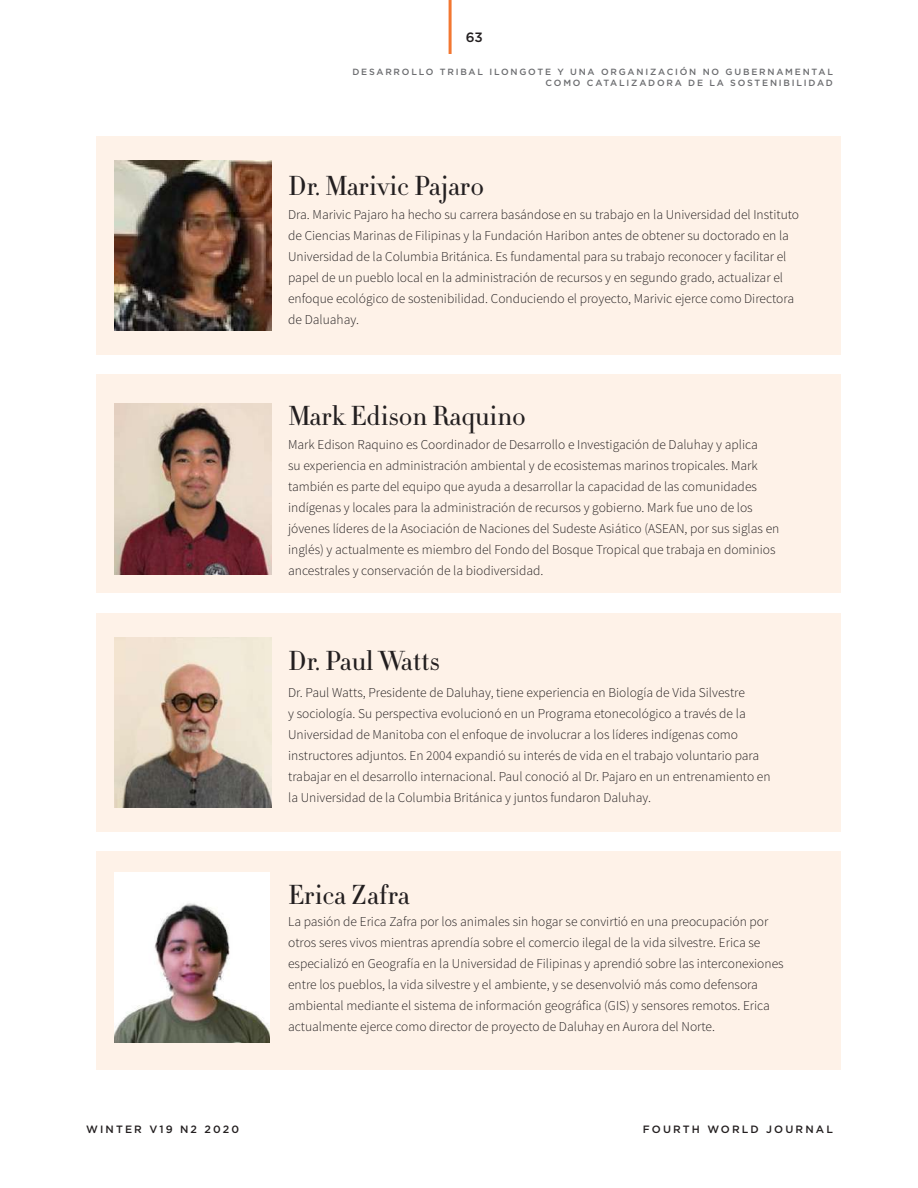
<style>
.page{position:relative;width:918px;height:1188px;background:#fff}
.page>*{position:absolute;margin:0;border:0;box-sizing:border-box;transform-origin:0 0}
.t1{font:300 27px "Didot 06";color:#231f20}
.t2{font:300 13.5px/21px "Source Sans Pro";color:#231f20}
.t3{font:500 13.5px "Gotham";color:#231f20}
.t4{font:500 10.65px "Gotham";letter-spacing:.2em;color:#231f20}
.t5{font:500 9px/10.8px "Gotham";letter-spacing:.2em;color:#6c6d70;text-align:right}
</style>
<div class="page">
<div style="left:96px;top:613px;width:744px;height:219px;background:#fef2e8"></div>
<img style="left:114px;top:638px;width:158px;height:170px">
<div style="left:96px;top:374px;width:744px;height:219px;background:#fef2e8"></div>
<img style="left:114px;top:404px;width:158px;height:170px">
<div style="left:96px;top:851px;width:744px;height:219px;background:#fef2e8"></div>
<img style="left:114px;top:872px;width:155px;height:170px">
<div style="left:96px;top:136px;width:744px;height:219px;background:#fef2e8"></div>
<img style="left:114px;top:161px;width:158px;height:170px">
<hr style="left:449px;top:0;width:3px;height:54px;background:#f37731">
<p class="t3" style="left:466px;top:29px;width:19px">63</p>
<p class="t5" style="left:352px;top:66px;width:482px">DESARROLLO TRIBAL ILONGOTE Y UNA ORGANIZACIÓN NO GUBERNAMENTAL<br>COMO CATALIZADORA DE LA SOSTENIBILIDAD</p>
<h1 class="t1" style="left:288px;top:170px;width:197px">Dr. Marivic Pajaro</h1>
<p class="t2" style="left:288px;top:204px;width:512px">Dra. Marivic Pajaro ha hecho su carrera basándose en su trabajo en la Universidad del Instituto de Ciencias Marinas de Filipinas y la Fundación Haribon antes de obtener su doctorado en la Universidad de la Columbia Británica. Es fundamental para su trabajo reconocer y facilitar el papel de un pueblo local en la administración de recursos y en segundo grado, actualizar el enfoque ecológico de sostenibilidad. Conduciendo el proyecto, Marivic ejerce como Directora de Daluahay.</p>
<h1 class="t1" style="left:288px;top:400px;width:239px">Mark Edison Raquino</h1>
<p class="t2" style="left:288px;top:434px;width:493px">Mark Edison Raquino es Coordinador de Desarrollo e Investigación de Daluhay y aplica<br>su experiencia en administración ambiental y de ecosistemas marinos tropicales. Mark también es parte del equipo que ayuda a desarrollar la capacidad de las comunidades indígenas y locales para la administración de recursos y gobierno. Mark fue uno de los jóvenes líderes de la Asociación de Naciones del Sudeste Asiático (ASEAN, por sus siglas en inglés) y actualmente es miembro del Fondo del Bosque Tropical que trabaja en dominios ancestrales y conservación de la biodiversidad.</p>
<h1 class="t1" style="left:288px;top:644px;width:153px">Dr. Paul Watts</h1>
<p class="t2" style="left:288px;top:682px;width:484px">Dr. Paul Watts, Presidente de Daluhay, tiene experiencia en Biología de Vida Silvestre<br>y sociología. Su perspectiva evolucionó en un Programa etonecológico a través de la Universidad de Manitoba con el enfoque de involucrar a los líderes indígenas como instructores adjuntos. En 2004 expandió su interés de vida en el trabajo voluntario para trabajar en el desarrollo internacional. Paul conoció al Dr. Pajaro en un entrenamiento en la Universidad de la Columbia Británica y juntos fundaron Daluhay.</p>
<h1 class="t1" style="left:288px;top:879px;width:123px">Erica Zafra</h1>
<p class="t2" style="left:288px;top:912px;width:497px">La pasión de Erica Zafra por los animales sin hogar se convirtió en una preocupación por otros seres vivos mientras aprendía sobre el comercio ilegal de la vida silvestre. Erica se especializó en Geografía en la Universidad de Filipinas y aprendió sobre las interconexiones entre los pueblos, la vida silvestre y el ambiente, y se desenvolvió más como defensora ambiental mediante el sistema de información geográfica (GIS) y sensores remotos. Erica actualmente ejerce como director de proyecto de Daluhay en Aurora del Norte.</p>
<p class="t4" style="left:86px;top:1123px;width:155px">WINTER V19 N2 2020</p>
<p class="t4" style="left:643px;top:1123px;width:192px">FOURTH WORLD JOURNAL</p>
</div>
